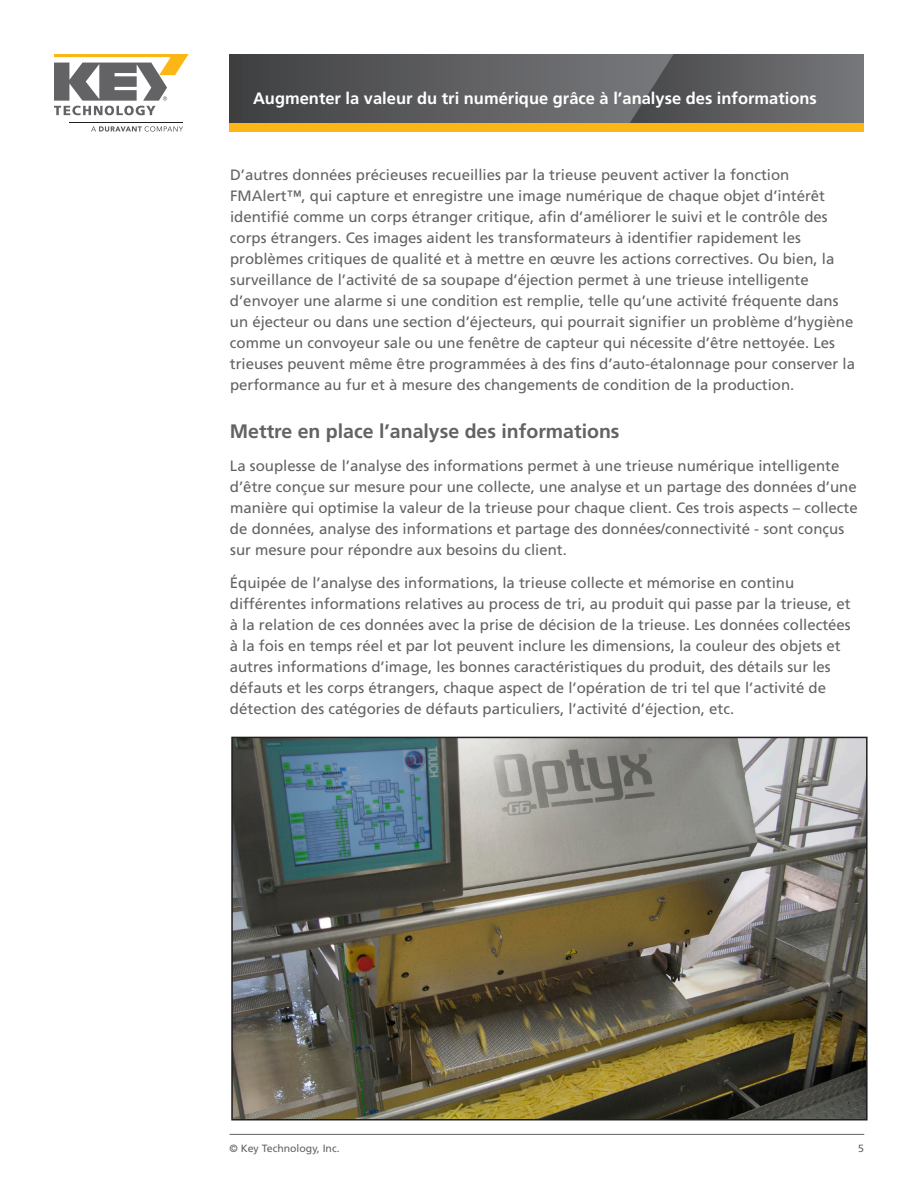
<style>
.page{position:relative;width:918px;height:1188px;background:#fff}
.page>*{position:absolute;margin:0;border:0;box-sizing:border-box;transform-origin:0 0}
.Paragraphy_Heading{font:700 19.5px "Frutiger LT Std";color:#636366}
.Document_Title__Head{font:700 16.5px "Frutiger LT Std";color:#fff}
.Main_Body_Text{font:15px/21px "Frutiger LT Std";color:#636366}
.t1{font:10.5px "Frutiger LT Std";color:#636366}
</style>
<div class="page">
<hr style="left:230px;top:1134px;width:634px;height:1px;background:#636366">
<svg style="left:230px;top:54px;width:400px;height:69px;background:#5a5a5c"></svg>
<svg style="left:630px;top:54px;width:234px;height:69px;background:#626366"></svg>
<div style="left:230px;top:123px;width:634px;height:9px;background:#fcb615"></div>
<svg style="left:54px;top:54px;width:135px;height:61px"></svg>
<svg style="left:91px;top:126px;width:92px;height:6px"></svg>
<hr style="left:69px;top:122px;width:114px;height:1px;background:#231f20">
<img style="left:234px;top:740px;width:631px;height:377px">
<div style="left:231px;top:737px;width:637px;height:383px;border:2px solid #231f20"></div>
<p class="Document_Title__Head" style="left:253px;top:89px;width:565px">Augmenter la valeur du tri numérique grâce à l’analyse des informations</p>
<p class="Main_Body_Text" style="left:230px;top:165px;width:627px">D’autres données précieuses recueillies par la trieuse peuvent activer la fonction FMAlert™, qui capture et enregistre une image numérique de chaque objet d’intérêt identifié comme un corps étranger critique, afin d’améliorer le suivi et le contrôle des corps étrangers. Ces images aident les transformateurs à identifier rapidement les problèmes critiques de qualité et à mettre en œuvre les actions correctives. Ou bien, la surveillance de l’activité de sa soupape d’éjection permet à une trieuse intelligente d’envoyer une alarme si une condition est remplie, telle qu’une activité fréquente dans un éjecteur ou dans une section d’éjecteurs, qui pourrait signifier un problème d’hygiène comme un convoyeur sale ou une fenêtre de capteur qui nécessite d’être nettoyée. Les trieuses peuvent même être programmées à des fins d’auto-étalonnage pour conserver la performance au fur et à mesure des changements de condition de la production.</p>
<p class="Paragraphy_Heading" style="left:230px;top:420px;width:391px">Mettre en place l’analyse des informations</p>
<p class="Main_Body_Text" style="left:230px;top:456px;width:629px">La souplesse de l’analyse des informations permet à une trieuse numérique intelligente d’être conçue sur mesure pour une collecte, une analyse et un partage des données d’une manière qui optimise la valeur de la trieuse pour chaque client. Ces trois aspects – collecte de données, analyse des informations et partage des données/connectivité - sont conçus sur mesure pour répondre aux besoins du client.</p>
<p class="Main_Body_Text" style="left:230px;top:573px;width:623px">Équipée de l’analyse des informations, la trieuse collecte et mémorise en continu différentes informations relatives au process de tri, au produit qui passe par la trieuse, et à la relation de ces données avec la prise de décision de la trieuse. Les données collectées à la fois en temps réel et par lot peuvent inclure les dimensions, la couleur des objets et autres informations d’image, les bonnes caractéristiques du produit, des détails sur les défauts et les corps étrangers, chaque aspect de l’opération de tri tel que l’activité de détection des catégories de défauts particuliers, l’activité d’éjection, etc.</p>
<p class="t1" style="left:230px;top:1142px;width:112px">© Key Technology, Inc.</p>
<p class="t1" style="left:858px;top:1142px;width:7px">5</p>
</div>
